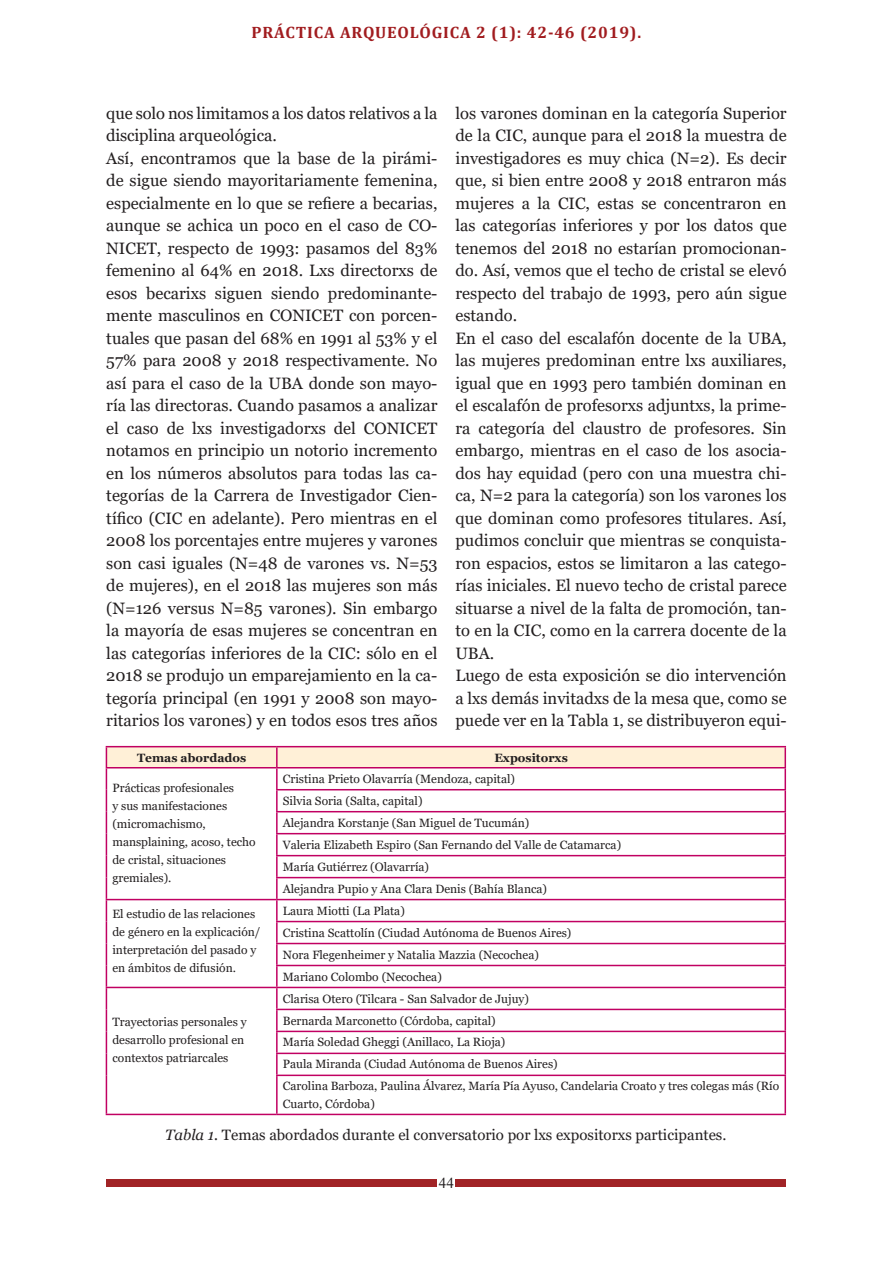
<style>
.page{position:relative;width:893px;height:1263px;background:#fff}
.page>*{position:absolute;margin:0;border:0;box-sizing:border-box;transform-origin:0 0}
.t1{font:16.5px/22.5px "Georgia";color:#231f20;text-align:justify}
.t2{font:700 16.5px "Cambria";letter-spacing:.05em;color:#a11c1f}
.t3{font:15px "Georgia";color:#231f20}
.t4{font:15px "Times New Roman";color:#231f20}
.t5{font:12px/18px "Georgia";color:#231f20}
.t6{font:700 12px "Georgia";color:#231f20}
.s1{font-style:italic}
</style>
<div class="page">
<div style="left:106px;top:1179px;width:330px;height:8px;background:#a12326"></div>
<div style="left:455px;top:1179px;width:330px;height:8px;background:#a12326"></div>
<hr style="left:106px;top:746px;width:171px;height:1px;background:#c10062">
<hr style="left:277px;top:746px;width:509px;height:1px;background:#c10062">
<hr style="left:784px;top:747px;width:2px;height:20px;background:#c10062">
<hr style="left:277px;top:767px;width:509px;height:1px;background:#c10062">
<hr style="left:106px;top:1075px;width:1px;height:39px;background:#c10062">
<hr style="left:106px;top:1114px;width:171px;height:1px;background:#c10062">
<hr style="left:784px;top:988px;width:2px;height:21px;background:#c10062">
<hr style="left:276px;top:1009px;width:510px;height:1px;background:#c10062">
<hr style="left:784px;top:1010px;width:2px;height:21px;background:#c10062">
<hr style="left:276px;top:1031px;width:510px;height:1px;background:#c10062">
<hr style="left:784px;top:1032px;width:2px;height:20px;background:#c10062">
<hr style="left:276px;top:1052px;width:510px;height:2px;background:#c10062">
<hr style="left:784px;top:1054px;width:2px;height:20px;background:#c10062">
<hr style="left:276px;top:1074px;width:510px;height:2px;background:#c10062">
<hr style="left:276px;top:1076px;width:2px;height:38px;background:#c10062">
<hr style="left:784px;top:1076px;width:2px;height:38px;background:#c10062">
<hr style="left:277px;top:1114px;width:509px;height:1px;background:#c10062">
<hr style="left:784px;top:900px;width:2px;height:21px;background:#c10062">
<hr style="left:276px;top:921px;width:510px;height:1px;background:#c10062">
<hr style="left:784px;top:922px;width:2px;height:21px;background:#c10062">
<hr style="left:276px;top:943px;width:510px;height:1px;background:#c10062">
<hr style="left:784px;top:944px;width:2px;height:21px;background:#c10062">
<hr style="left:276px;top:965px;width:510px;height:1px;background:#c10062">
<hr style="left:784px;top:966px;width:2px;height:21px;background:#c10062">
<hr style="left:277px;top:987px;width:509px;height:1px;background:#c10062">
<svg style="left:106px;top:747px;width:679px;height:328px"></svg>
<hr style="left:106px;top:899px;width:171px;height:1px;background:#c10062">
<hr style="left:276px;top:768px;width:2px;height:21px;background:#c10062">
<hr style="left:784px;top:768px;width:2px;height:21px;background:#c10062">
<hr style="left:276px;top:789px;width:510px;height:1px;background:#c10062">
<hr style="left:276px;top:790px;width:2px;height:21px;background:#c10062">
<hr style="left:784px;top:790px;width:2px;height:21px;background:#c10062">
<hr style="left:276px;top:811px;width:510px;height:1px;background:#c10062">
<hr style="left:276px;top:812px;width:2px;height:21px;background:#c10062">
<hr style="left:784px;top:812px;width:2px;height:21px;background:#c10062">
<hr style="left:276px;top:833px;width:510px;height:1px;background:#c10062">
<hr style="left:276px;top:834px;width:2px;height:21px;background:#c10062">
<hr style="left:784px;top:834px;width:2px;height:21px;background:#c10062">
<hr style="left:276px;top:855px;width:510px;height:1px;background:#c10062">
<hr style="left:276px;top:856px;width:2px;height:21px;background:#c10062">
<hr style="left:784px;top:856px;width:2px;height:21px;background:#c10062">
<hr style="left:276px;top:877px;width:510px;height:1px;background:#c10062">
<hr style="left:276px;top:878px;width:2px;height:21px;background:#c10062">
<hr style="left:784px;top:878px;width:2px;height:21px;background:#c10062">
<hr style="left:277px;top:899px;width:509px;height:1px;background:#c10062">
<p class="t2" style="left:252px;top:21px;width:391px">PRÁCTICA ARQUEOLÓGICA 2 (1): 42-46 (2019).</p>
<p class="t1" style="left:106px;top:102px;width:333px">que solo nos limitamos a los datos relativos a la disciplina arqueológica.</p>
<p class="t1" style="left:106px;top:147px;width:333px">Así, encontramos que la base de la pirámi&shy;de sigue siendo mayoritariamente femenina, especialmente en lo que se refiere a becarias, aunque se achica un poco en el caso de CO-NICET, respecto de 1993: pasamos del 83% femenino al 64% en 2018. Lxs directorxs de esos becarixs siguen siendo predominante&shy;mente masculinos en CONICET con porcen&shy;tuales que pasan del 68% en 1991 al 53% y el 57% para 2008 y 2018 respectivamente. No así para el caso de la UBA donde son mayo&shy;ría las directoras. Cuando pasamos a analizar el caso de lxs investigadorxs del CONICET notamos en principio un notorio incremento en los números absolutos para todas las ca&shy;tegorías de la Carrera de Investigador Cien&shy;tífico (CIC en adelante). Pero mientras en el 2008 los porcentajes entre mujeres y varones son casi iguales (N=48 de varones vs. N=53 de mujeres), en el 2018 las mujeres son más (N=126 versus N=85 varones). Sin embargo la mayoría de esas mujeres se concentran en las categorías inferiores de la CIC: sólo en el 2018 se produjo un emparejamiento en la ca&shy;tegoría principal (en 1991 y 2008 son mayo&shy;ritarios los varones) y en todos esos tres años</p>
<p class="t1" style="left:455px;top:102px;width:333px">los varones dominan en la categoría Superior de la CIC, aunque para el 2018 la muestra de investigadores es muy chica (N=2). Es decir que, si bien entre 2008 y 2018 entraron más mujeres a la CIC, estas se concentraron en las categorías inferiores y por los datos que tenemos del 2018 no estarían promocionan&shy;do. Así, vemos que el techo de cristal se elevó respecto del trabajo de 1993, pero aún sigue estando.</p>
<p class="t1" style="left:455px;top:327px;width:333px">En el caso del escalafón docente de la UBA, las mujeres predominan entre lxs auxiliares, igual que en 1993 pero también dominan en el escalafón de profesorxs adjuntxs, la prime&shy;ra categoría del claustro de profesores. Sin embargo, mientras en el caso de los asocia&shy;dos hay equidad (pero con una muestra chi&shy;ca, N=2 para la categoría) son los varones los que dominan como profesores titulares. Así, pudimos concluir que mientras se conquista&shy;ron espacios, estos se limitaron a las catego&shy;rías iniciales. El nuevo techo de cristal parece situarse a nivel de la falta de promoción, tan&shy;to en la CIC, como en la carrera docente de la UBA.</p>
<p class="t1" style="left:455px;top:665px;width:333px">Luego de esta exposición se dio intervención a lxs demás invitadxs de la mesa que, como se puede ver en la Tabla 1, se distribuyeron equi-</p>
<p class="t6" style="left:137px;top:750px;width:111px">Temas abordados</p>
<p class="t6" style="left:494px;top:750px;width:75px">Expositorxs</p>
<p class="t5" style="left:112px;top:779px;width:145px">Prácticas profesionales<br>y sus manifestaciones (micromachismo, mansplaining, acoso, techo de cristal, situaciones gremiales).</p>
<p class="t5" style="left:283px;top:770px;width:234px">Cristina Prieto Olavarría (Mendoza, capital)</p>
<p class="t5" style="left:283px;top:792px;width:141px">Silvia Soria (Salta, capital)</p>
<p class="t5" style="left:283px;top:814px;width:248px">Alejandra Korstanje (San Miguel de Tucumán)</p>
<p class="t5" style="left:283px;top:836px;width:340px">Valeria Elizabeth Espiro (San Fernando del Valle de Catamarca)</p>
<p class="t5" style="left:283px;top:858px;width:148px">María Gutiérrez (Olavarría)</p>
<p class="t5" style="left:283px;top:880px;width:266px">Alejandra Pupio y Ana Clara Denis (Bahía Blanca)</p>
<p class="t5" style="left:112px;top:905px;width:150px">El estudio de las relaciones de género en la explicación/ interpretación del pasado y en ámbitos de difusión.</p>
<p class="t5" style="left:283px;top:902px;width:124px">Laura Miotti (La Plata)</p>
<p class="t5" style="left:283px;top:924px;width:290px">Cristina Scattolín (Ciudad Autónoma de Buenos Aires)</p>
<p class="t5" style="left:283px;top:946px;width:258px">Nora Flegenheimer y Natalia Mazzia (Necochea)</p>
<p class="t5" style="left:283px;top:968px;width:161px">Mariano Colombo (Necochea)</p>
<p class="t5" style="left:283px;top:990px;width:248px">Clarisa Otero (Tilcara - San Salvador de Jujuy)</p>
<p class="t5" style="left:283px;top:1012px;width:214px">Bernarda Marconetto (Córdoba, capital)</p>
<p class="t5" style="left:283px;top:1033px;width:224px">María Soledad Gheggi (Anillaco, La Rioja)</p>
<p class="t5" style="left:283px;top:1055px;width:276px">Paula Miranda (Ciudad Autónoma de Buenos Aires)</p>
<p class="t5" style="left:283px;top:1077px;width:498px">Carolina Barboza, Paulina Álvarez, María Pía Ayuso, Candelaria Croato y tres colegas más (Río<br>Cuarto, Córdoba)</p>
<p class="t3" style="left:165px;top:1125px;width:563px"><span class="s1">Tabla 1.</span> Temas abordados durante el conversatorio por lxs expositorxs participantes.</p>
<p class="t5" style="left:112px;top:1013px;width:136px">Trayectorias personales y desarrollo profesional en contextos patriarcales</p>
<p class="t4" style="left:439px;top:1172px;width:16px">44</p>
</div>
